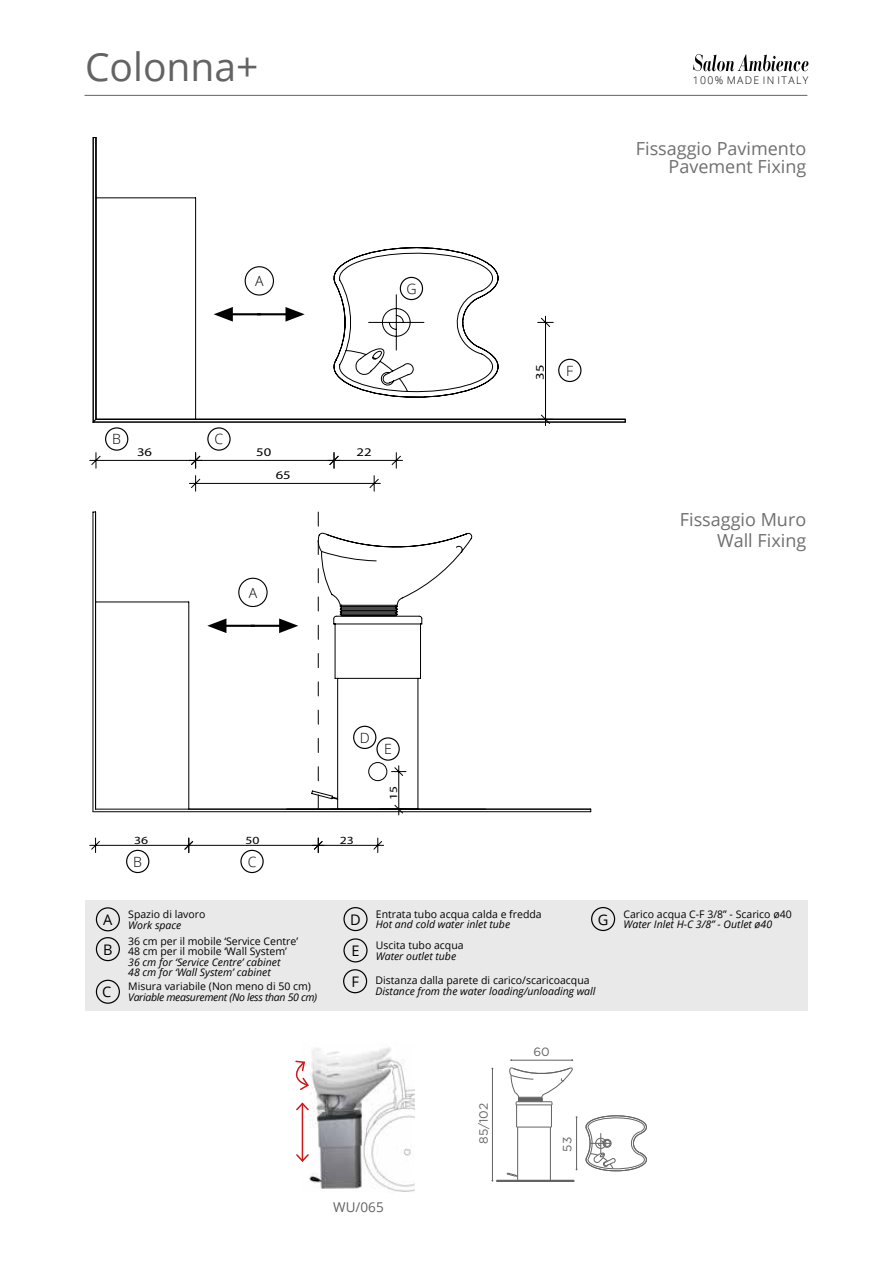
<style>
.page{position:relative;width:893px;height:1263px;background:#fff}
.page>*{position:absolute;margin:0;border:0;box-sizing:border-box;transform-origin:0 0}
.t1{font:39px "Open Sans";color:#646363}
.t2{font:18px/18px "Open Sans";color:#706f6f;text-align:right}
.t3{font:14.55px/31px "Open Sans";color:#000;text-align:justify}
.t4{font:300 14.1px "Open Sans";color:#000}
.t5{font:13.5px "Open Sans";color:#646363}
.t6{font:12px "Gotham";color:#646363}
.t7{font:11.7px "Myriad Pro";color:#000;scale:1.25 1}
.t8{font:10.95px "Myriad Pro";color:#000;scale:1.25 1}
.t9{font:10.5px/10.5px "Open Sans";color:#000}
.t10{font:italic 10.5px/10.5px "Open Sans";color:#000}
.t11{font:italic 10.5px "Open Sans";letter-spacing:-.03em;color:#000}
.t12{font:300 10.5px "Open Sans";letter-spacing:.13em;color:#000}
</style>
<div class="page">
<svg style="left:693px;top:54px;width:116px;height:17px"></svg>
<hr style="left:85px;top:95px;width:722px;height:1px;background:#646363">
<img style="left:303px;top:1047px;width:112px;height:145px">
<hr style="left:302px;top:1103px;width:1px;height:58px;background:#cd1719">
<svg style="left:296px;top:1101px;width:14px;height:11px"></svg>
<svg style="left:296px;top:1153px;width:14px;height:10px"></svg>
<svg style="left:295px;top:1060px;width:15px;height:31px"></svg>
<hr style="left:511px;top:1060px;width:61px;height:1px;background:#646363">
<hr style="left:492px;top:1068px;width:1px;height:113px;background:#646363">
<hr style="left:497px;top:1181px;width:77px;height:1px;background:#646363">
<hr style="left:550px;top:1127px;width:1px;height:53px;background:#646363">
<hr style="left:518px;top:1180px;width:32px;height:1px;background:#646363">
<hr style="left:517px;top:1127px;width:1px;height:53px;background:#646363">
<svg style="left:550px;top:1180px;width:25px;height:1px"></svg>
<svg style="left:491px;top:1172px;width:27px;height:9px"></svg>
<svg style="left:585px;top:1115px;width:62px;height:57px"></svg>
<hr style="left:576px;top:1117px;width:1px;height:52px;background:#646363">
<svg style="left:509px;top:1067px;width:68px;height:61px"></svg>
<svg style="left:93px;top:137px;width:533px;height:289px"></svg>
<svg style="left:89px;top:452px;width:252px;height:17px"></svg>
<svg style="left:189px;top:475px;width:192px;height:17px"></svg>
<div style="left:126px;top:850px;width:23px;height:23px;border:1px solid #000;border-radius:50%"></div>
<div style="left:240px;top:850px;width:24px;height:23px;border:1px solid #000;border-radius:50%"></div>
<svg style="left:89px;top:532px;width:311px;height:321px"></svg>
<svg style="left:93px;top:512px;width:498px;height:303px"></svg>
<svg style="left:184px;top:837px;width:200px;height:16px"></svg>
<div style="left:85px;top:900px;width:723px;height:110px;background:#e9e9e9"></div>
<div style="left:96px;top:907px;width:24px;height:24px;border:1px solid #000;border-radius:50%"></div>
<div style="left:96px;top:937px;width:24px;height:24px;border:1px solid #000;border-radius:50%"></div>
<div style="left:96px;top:980px;width:24px;height:24px;border:1px solid #000;border-radius:50%"></div>
<div style="left:343px;top:907px;width:25px;height:24px;border:1px solid #000;border-radius:50%"></div>
<div style="left:343px;top:938px;width:25px;height:24px;border:1px solid #000;border-radius:50%"></div>
<div style="left:343px;top:969px;width:24px;height:24px;border:1px solid #000;border-radius:50%"></div>
<div style="left:591px;top:907px;width:24px;height:24px;border:1px solid #000;border-radius:50%"></div>
<h1 class="t1" style="left:85px;top:40px;width:175px">Colonna+</h1>
<h3 class="t4" style="left:255px;top:271px;width:10px">A</h3>
<h3 class="t4" style="left:406px;top:279px;width:12px">G</h3>
<h3 class="t4" style="left:112px;top:430px;width:10px">B</h3>
<h3 class="t4" style="left:215px;top:430px;width:10px">C</h3>
<p class="t7" style="left:137px;top:444px;width:14px">36</p>
<p class="t7" style="left:356px;top:444px;width:14px">22</p>
<p class="t7" style="left:256px;top:444px;width:14px">50</p>
<p class="t7" style="left:276px;top:467px;width:14px">65</p>
<h3 class="t4" style="left:249px;top:583px;width:10px">A</h3>
<p class="t12" style="left:693px;top:73px;width:117px">100% MADE IN ITALY</p>
<h2 class="t2" style="left:636px;top:139px;width:172px">Fissaggio Pavimento<br>Pavement Fixing</h2>
<p class="t7" style="left:533px;top:379px;width:14px;rotate:-90deg">35</p>
<h3 class="t4" style="left:566px;top:361px;width:9px">F</h3>
<h2 class="t2" style="left:680px;top:508px;width:128px;line-height:21px">Fissaggio Muro<br>Wall Fixing</h2>
<p class="t8" style="left:134px;top:833px;width:13px">36</p>
<p class="t8" style="left:245px;top:833px;width:13px">50</p>
<h3 class="t4" style="left:133px;top:852px;width:10px">B</h3>
<h3 class="t4" style="left:248px;top:852px;width:10px">C</h3>
<h3 class="t4" style="left:360px;top:728px;width:11px">D</h3>
<p class="t8" style="left:340px;top:833px;width:13px">23</p>
<h3 class="t4" style="left:384px;top:740px;width:9px">E</h3>
<p class="t8" style="left:387px;top:800px;width:13px;rotate:-90deg">15</p>
<p class="t9" style="left:376px;top:908px;width:167px">Entrata tubo acqua calda e fredda</p>
<p class="t9" style="left:128px;top:909px;width:79px">Spazio di lavoro</p>
<p class="t10" style="left:128px;top:919px;width:55px">Work space</p>
<h3 class="t3" style="left:350px;top:903px;width:12px">D E F</h3>
<h3 class="t3" style="left:598px;top:903px;width:12px">G</h3>
<h3 class="t3" style="left:103px;top:904px;width:11px">A</h3>
<p class="t10" style="left:376px;top:919px;width:136px">Hot and cold water inlet tube</p>
<h3 class="t3" style="left:103px;top:933px;width:11px">B</h3>
<h3 class="t3" style="left:102px;top:976px;width:11px">C</h3>
<p class="t9" style="left:128px;top:935px;width:171px">36 cm per il mobile ‘Service Centre’<br>48 cm per il mobile ‘Wall System’</p>
<p class="t10" style="left:128px;top:956px;width:154px">36 cm for ‘Service Centre’ cabinet<br>48 cm for ‘Wall System’ cabinet</p>
<p class="t9" style="left:376px;top:940px;width:89px">Uscita tubo acqua</p>
<p class="t10" style="left:376px;top:950px;width:82px">Water outlet tube</p>
<p class="t9" style="left:375px;top:975px;width:216px">Distanza dalla parete di carico/scaricoacqua</p>
<p class="t10" style="left:375px;top:985px;width:222px">Distance from the water loading/unloading wall</p>
<p class="t9" style="left:128px;top:981px;width:184px">Misura variabile (Non meno di 50 cm)</p>
<p class="t11" style="left:128px;top:990px;width:191px">Variable measurement (No less than 50 cm)</p>
<p class="t9" style="left:623px;top:908px;width:170px">Carico acqua C-F 3/8” - Scarico ø40</p>
<p class="t10" style="left:623px;top:919px;width:150px">Water Inlet H-C 3/8” - Outlet ø40</p>
<p class="t6" style="left:533px;top:1045px;width:18px">60</p>
<p class="t6" style="left:477px;top:1144px;width:42px;rotate:-90deg">85/102</p>
<p class="t6" style="left:561px;top:1151px;width:16px;rotate:-90deg">53</p>
<p class="t5" style="left:333px;top:1198px;width:52px">WU/065</p>
</div>
